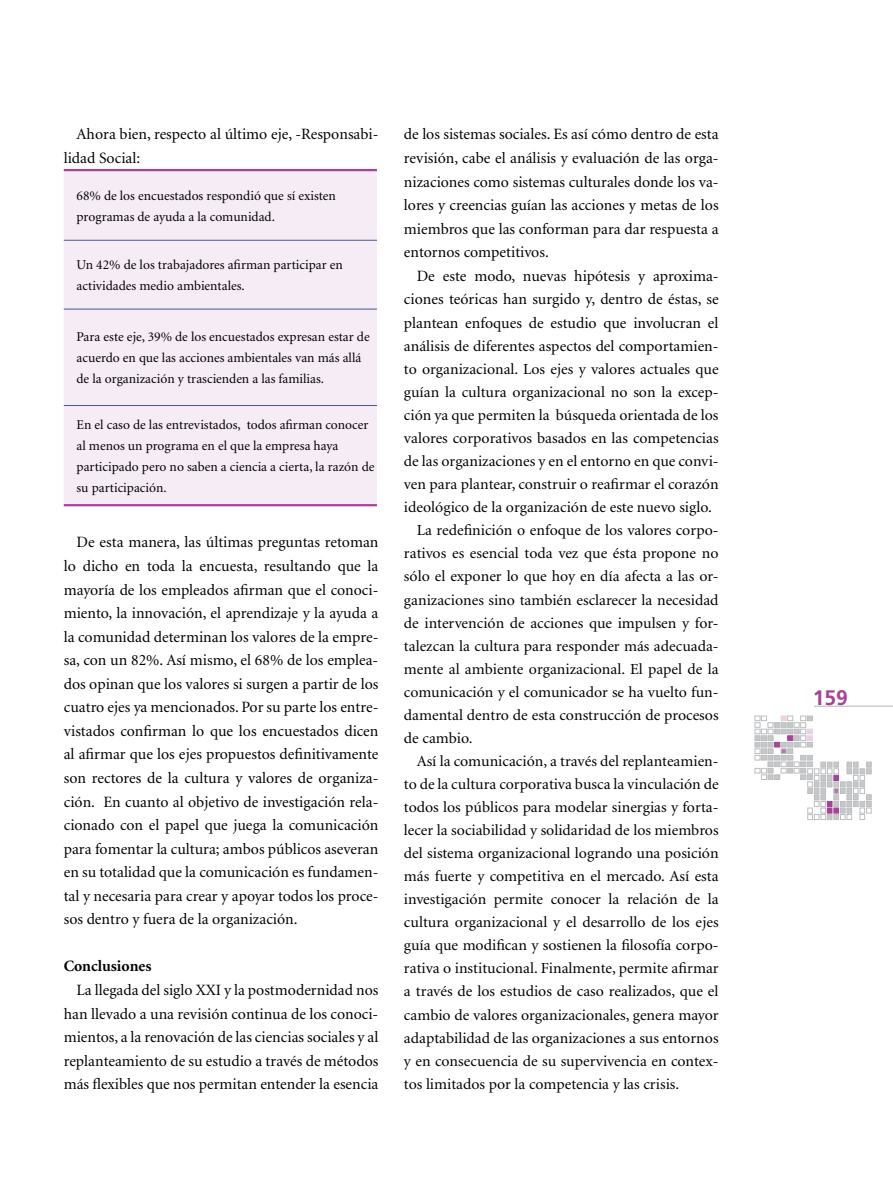
<style>
.page{position:relative;width:893px;height:1191px;background:#fff}
.page>*{position:absolute;margin:0;border:0;box-sizing:border-box;transform-origin:0 0}
.t1{font:700 21px "Frutiger";color:#a54399}
.t2{font:15.75px/23.5px "Minion";color:#000;text-align:justify}
.t3{font:700 15.75px "Minion";color:#000}
.t4{font:15.45px "Minion";color:#000}
.t5{font:13.5px/21px "Minion";color:#000}
</style>
<div class="page">
<hr style="left:814px;top:706px;width:79px;height:1px;background:#b1b4b6">
<svg style="left:755px;top:716px;width:116px;height:103px"></svg>
<div style="left:64px;top:171px;width:313px;height:333px;background:#f6ecf5"></div>
<hr style="left:64px;top:240px;width:313px;height:1px;background:#475a8d">
<hr style="left:64px;top:309px;width:313px;height:1px;background:#475a8d">
<hr style="left:64px;top:405px;width:313px;height:1px;background:#475a8d">
<hr style="left:64px;top:169px;width:313px;height:2px;background:#a54399">
<hr style="left:64px;top:504px;width:313px;height:2px;background:#a54399">
<p class="t2" style="left:64px;top:123px;width:316px;text-indent:13px">Ahora bien, respecto al último eje, -Responsabi&shy;lidad Social:</p>
<p class="t5" style="left:77px;top:185px;width:261px">68% de los encuestados respondió que sí existen programas de ayuda a la comunidad.</p>
<p class="t5" style="left:77px;top:255px;width:268px">Un 42% de los trabajadores afirman participar en actividades medio ambientales.</p>
<p class="t5" style="left:77px;top:327px;width:295px">Para este eje, 39% de los encuestados expresan estar de acuerdo en que las acciones ambientales van más allá de la organización y trascienden a las familias.</p>
<p class="t5" style="left:77px;top:414px;width:299px">En el caso de las entrevistados, todos afirman conocer al menos un programa en el que la empresa haya participado pero no saben a ciencia a cierta, la razón de su participación.</p>
<p class="t2" style="left:64px;top:531px;width:316px;text-indent:13px">De esta manera, las últimas preguntas retoman lo dicho en toda la encuesta, resultando que la mayoría de los empleados afirman que el conoci&shy;miento, la innovación, el aprendizaje y la ayuda a la comunidad determinan los valores de la empre&shy;sa, con un 82%. Así mismo, el 68% de los emplea&shy;dos opinan que los valores si surgen a partir de los cuatro ejes ya mencionados. Por su parte los entre&shy;vistados confirman lo que los encuestados dicen al afirmar que los ejes propuestos definitivamente son rectores de la cultura y valores de organiza&shy;ción. En cuanto al objetivo de investigación rela&shy;cionado con el papel que juega la comunicación para fomentar la cultura; ambos públicos aseveran en su totalidad que la comunicación es fundamen&shy;tal y necesaria para crear y apoyar todos los proce&shy;sos dentro y fuera de la organización.</p>
<p class="t3" style="left:64px;top:958px;width:89px">Conclusiones</p>
<p class="t2" style="left:77px;top:978px;width:129px">La llegada del siglo XXI</p>
<p class="t2" style="left:64px;top:978px;width:316px;text-indent:160px">y la postmodernidad nos han llevado a una revisión continua de los conoci&shy;mientos, a la renovación de las ciencias sociales y al replanteamiento de su estudio a través de métodos más flexibles que nos permitan entender la esencia</p>
<p class="t2" style="left:404px;top:123px;width:316px">de los sistemas sociales. Es así cómo dentro de esta revisión, cabe el análisis y evaluación de las orga&shy;nizaciones como sistemas culturales donde los va&shy;lores y creencias guían las acciones y metas de los miembros que las conforman para dar respuesta a entornos competitivos.</p>
<p class="t2" style="left:404px;top:264px;width:316px;text-indent:13px">De este modo, nuevas hipótesis y aproxima&shy;ciones teóricas han surgido y, dentro de éstas, se plantean enfoques de estudio que involucran el</p>
<p class="t4" style="left:404px;top:338px;width:316px">análisis de diferentes aspectos del comportamien-</p>
<p class="t4" style="left:404px;top:361px;width:316px">to organizacional. Los ejes y valores actuales que</p>
<p class="t4" style="left:404px;top:384px;width:316px">guían la cultura organizacional no son la excep-</p>
<p class="t4" style="left:404px;top:407px;width:316px">ción ya que permiten la búsqueda orientada de los</p>
<p class="t4" style="left:404px;top:430px;width:316px">valores corporativos basados en las competencias</p>
<p class="t4" style="left:404px;top:454px;width:316px">de las organizaciones y en el entorno en que convi-</p>
<p class="t4" style="left:404px;top:477px;width:316px">ven para plantear, construir o reafirmar el corazón</p>
<p class="t4" style="left:404px;top:500px;width:310px">ideológico de la organización de este nuevo siglo.</p>
<p class="t4" style="left:417px;top:523px;width:303px">La redefinición o enfoque de los valores corpo-</p>
<p class="t4" style="left:404px;top:546px;width:316px">rativos es esencial toda vez que ésta propone no</p>
<p class="t4" style="left:404px;top:569px;width:316px">sólo el exponer lo que hoy en día afecta a las or-</p>
<p class="t4" style="left:404px;top:592px;width:316px">ganizaciones sino también esclarecer la necesidad</p>
<p class="t4" style="left:404px;top:615px;width:316px">de intervención de acciones que impulsen y for-</p>
<p class="t4" style="left:404px;top:638px;width:316px">talezcan la cultura para responder más adecuada-</p>
<p class="t4" style="left:404px;top:661px;width:316px">mente al ambiente organizacional. El papel de la</p>
<p class="t4" style="left:404px;top:684px;width:316px">comunicación y el comunicador se ha vuelto fun-</p>
<p class="t4" style="left:404px;top:707px;width:316px">damental dentro de esta construcción de procesos</p>
<p class="t4" style="left:404px;top:730px;width:70px">de cambio.</p>
<p class="t4" style="left:417px;top:753px;width:303px">Así la comunicación, a través del replanteamien-</p>
<p class="t4" style="left:404px;top:776px;width:316px">to de la cultura corporativa busca la vinculación de</p>
<p class="t4" style="left:404px;top:799px;width:316px">todos los públicos para modelar sinergias y forta-</p>
<p class="t4" style="left:404px;top:822px;width:316px">lecer la sociabilidad y solidaridad de los miembros</p>
<p class="t4" style="left:404px;top:845px;width:316px">del sistema organizacional logrando una posición</p>
<p class="t4" style="left:404px;top:868px;width:316px">más fuerte y competitiva en el mercado. Así esta</p>
<p class="t4" style="left:404px;top:891px;width:316px">investigación permite conocer la relación de la</p>
<p class="t4" style="left:404px;top:914px;width:316px">cultura organizacional y el desarrollo de los ejes</p>
<p class="t4" style="left:404px;top:937px;width:316px">guía que modifican y sostienen la filosofía corpo-</p>
<p class="t4" style="left:404px;top:960px;width:316px">rativa o institucional. Finalmente, permite afirmar</p>
<p class="t4" style="left:404px;top:984px;width:316px">a través de los estudios de caso realizados, que el</p>
<p class="t4" style="left:404px;top:1007px;width:316px">cambio de valores organizacionales, genera mayor</p>
<p class="t4" style="left:404px;top:1030px;width:316px">adaptabilidad de las organizaciones a sus entornos</p>
<p class="t4" style="left:404px;top:1053px;width:316px">y en consecuencia de su supervivencia en contex-</p>
<p class="t4" style="left:404px;top:1076px;width:277px">tos limitados por la competencia y las crisis.</p>
<h1 class="t1" style="left:813px;top:686px;width:37px">159</h1>
</div>
